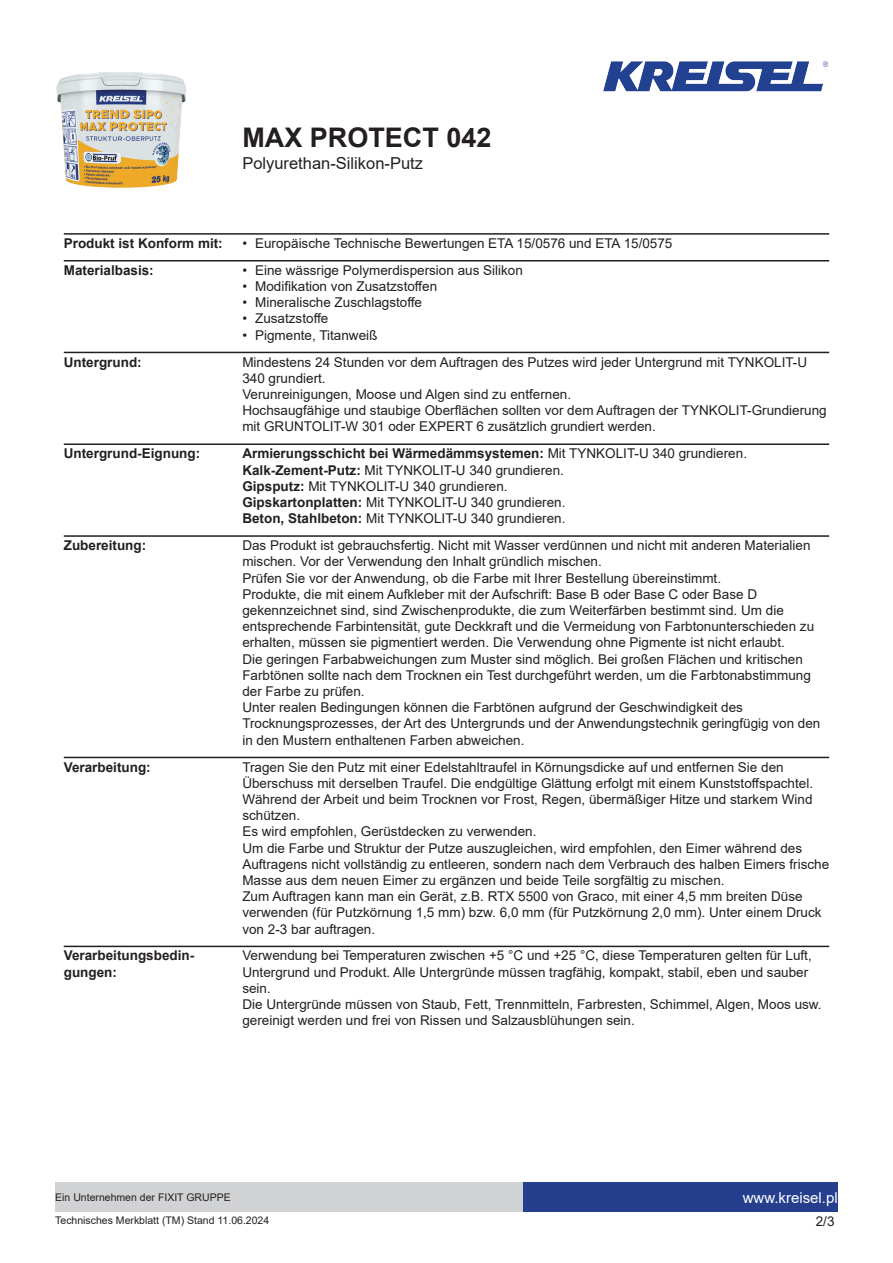
<style>
.page{position:relative;width:893px;height:1263px;background:#fff}
.page>*{position:absolute;margin:0;border:0;box-sizing:border-box;transform-origin:0 0}
.t1{font:700 27px "Arial";color:#231f20}
.t2{font:16.5px "Arial";color:#231f20}
.t3{font:15px "Arial";color:#fff}
.t4{font:13.5px/16.2px "Arial";color:#231f20}
.t5{font:700 13.5px/16.2px "Arial";color:#231f20}
.t6{font:10.5px "Arial";color:#231f20}
.s1{font-weight:700}
</style>
<div class="page">
<img style="left:56px;top:72px;width:130px;height:116px">
<img style="left:603px;top:61px;width:226px;height:31px">
<div style="left:523px;top:1182px;width:315px;height:30px;background:#253f8e"></div>
<div style="left:55px;top:1182px;width:468px;height:30px;background:#d1d2d4"></div>
<hr style="left:64px;top:233px;width:765px;height:2px;background:#231f20">
<hr style="left:64px;top:260px;width:765px;height:1px;background:#231f20">
<hr style="left:64px;top:352px;width:765px;height:1px;background:#231f20">
<hr style="left:64px;top:443px;width:765px;height:2px;background:#231f20">
<hr style="left:64px;top:535px;width:765px;height:2px;background:#231f20">
<hr style="left:64px;top:757px;width:765px;height:1px;background:#231f20">
<hr style="left:64px;top:946px;width:765px;height:1px;background:#231f20">
<h1 class="t1" style="left:242px;top:119px;width:251px">MAX PROTECT 042</h1>
<p class="t2" style="left:242px;top:152px;width:182px">Polyurethan-Silikon-Putz</p>
<p class="t5" style="left:64px;top:235px;width:161px">Produkt ist Konform mit:</p>
<p class="t4" style="left:242px;top:235px;width:432px">• Europäische Technische Bewertungen ETA 15/0576 und ETA 15/0575</p>
<p class="t5" style="left:64px;top:262px;width:92px">Materialbasis:</p>
<p class="t4" style="left:242px;top:262px;width:282px">• Eine wässrige Polymerdispersion aus Silikon</p>
<p class="t4" style="left:242px;top:278px;width:196px">• Modifikation von Zusatzstoffen</p>
<p class="t4" style="left:242px;top:294px;width:181px">• Mineralische Zuschlagstoffe</p>
<p class="t4" style="left:242px;top:310px;width:87px">• Zusatzstoffe</p>
<p class="t4" style="left:242px;top:327px;width:137px">• Pigmente, Titanweiß</p>
<p class="t5" style="left:64px;top:354px;width:79px">Untergrund:</p>
<p class="t4" style="left:242px;top:354px;width:586px">Mindestens 24 Stunden vor dem Auftragen des Putzes wird jeder Untergrund mit TYNKOLIT-U 340 grundiert.<br>Verunreinigungen, Moose und Algen sind zu entfernen.<br>Hochsaugfähige und staubige Oberflächen sollten vor dem Auftragen der TYNKOLIT-Grundierung mit GRUNTOLIT-W 301 oder EXPERT 6 zusätzlich grundiert werden.</p>
<p class="t5" style="left:64px;top:446px;width:138px">Untergrund-Eignung:</p>
<p class="t4" style="left:242px;top:445px;width:506px"><span class="s1">Armierungsschicht bei Wärmedämmsystemen:</span> Mit TYNKOLIT-U 340 grundieren.<br><span class="s1">Kalk-Zement-Putz:</span> Mit TYNKOLIT-U 340 grundieren.<br><span class="s1">Gipsputz:</span> Mit TYNKOLIT-U 340 grundieren.<br><span class="s1">Gipskartonplatten:</span> Mit TYNKOLIT-U 340 grundieren.<br><span class="s1">Beton, Stahlbeton:</span> Mit TYNKOLIT-U 340 grundieren.</p>
<p class="t5" style="left:64px;top:537px;width:84px">Zubereitung:</p>
<p class="t4" style="left:242px;top:537px;width:580px">Das Produkt ist gebrauchsfertig. Nicht mit Wasser verdünnen und nicht mit anderen Materialien mischen. Vor der Verwendung den Inhalt gründlich mischen.<br>Prüfen Sie vor der Anwendung, ob die Farbe mit Ihrer Bestellung übereinstimmt.<br>Produkte, die mit einem Aufkleber mit der Aufschrift: Base B oder Base C oder Base D gekennzeichnet sind, sind Zwischenprodukte, die zum Weiterfärben bestimmt sind. Um die entsprechende Farbintensität, gute Deckkraft und die Vermeidung von Farbtonunterschieden zu erhalten, müssen sie pigmentiert werden. Die Verwendung ohne Pigmente ist nicht erlaubt.<br>Die geringen Farbabweichungen zum Muster sind möglich. Bei großen Flächen und kritischen Farbtönen sollte nach dem Trocknen ein Test durchgeführt werden, um die Farbtonabstimmung der Farbe zu prüfen.<br>Unter realen Bedingungen können die Farbtönen aufgrund der Geschwindigkeit des Trocknungsprozesses, der Art des Untergrunds und der Anwendungstechnik geringfügig von den in den Mustern enthaltenen Farben abweichen.</p>
<p class="t5" style="left:64px;top:759px;width:89px">Verarbeitung:</p>
<p class="t4" style="left:242px;top:759px;width:588px">Tragen Sie den Putz mit einer Edelstahltraufel in Körnungsdicke auf und entfernen Sie den Überschuss mit derselben Traufel. Die endgültige Glättung erfolgt mit einem Kunststoffspachtel.<br>Während der Arbeit und beim Trocknen vor Frost, Regen, übermäßiger Hitze und starkem Wind schützen.<br>Es wird empfohlen, Gerüstdecken zu verwenden.<br>Um die Farbe und Struktur der Putze auszugleichen, wird empfohlen, den Eimer während des Auftragens nicht vollständig zu entleeren, sondern nach dem Verbrauch des halben Eimers frische Masse aus dem neuen Eimer zu ergänzen und beide Teile sorgfältig zu mischen.<br>Zum Auftragen kann man ein Gerät, z.B. RTX 5500 von Graco, mit einer 4,5 mm breiten Düse verwenden (für Putzkörnung 1,5 mm) bzw. 6,0 mm (für Putzkörnung 2,0 mm). Unter einem Druck von 2-3 bar auftragen.</p>
<p class="t5" style="left:64px;top:948px;width:132px">Verarbeitungsbedin&shy;gungen:</p>
<p class="t4" style="left:242px;top:947px;width:581px">Verwendung bei Temperaturen zwischen +5 °C und +25 °C, diese Temperaturen gelten für Luft, Untergrund und Produkt. Alle Untergründe müssen tragfähig, kompakt, stabil, eben und sauber sein.<br>Die Untergründe müssen von Staub, Fett, Trennmitteln, Farbresten, Schimmel, Algen, Moos usw. gereinigt werden und frei von Rissen und Salzausblühungen sein.</p>
<p class="t6" style="left:55px;top:1190px;width:177px">Ein Unternehmen der FIXIT GRUPPE</p>
<p class="t3" style="left:743px;top:1187px;width:97px">www.kreisel.pl</p>
<p class="t6" style="left:55px;top:1213px;width:215px">Technisches Merkblatt (TM) Stand 11.06.2024</p>
<p class="t4" style="left:816px;top:1213px;width:20px">2/3</p>
</div>
